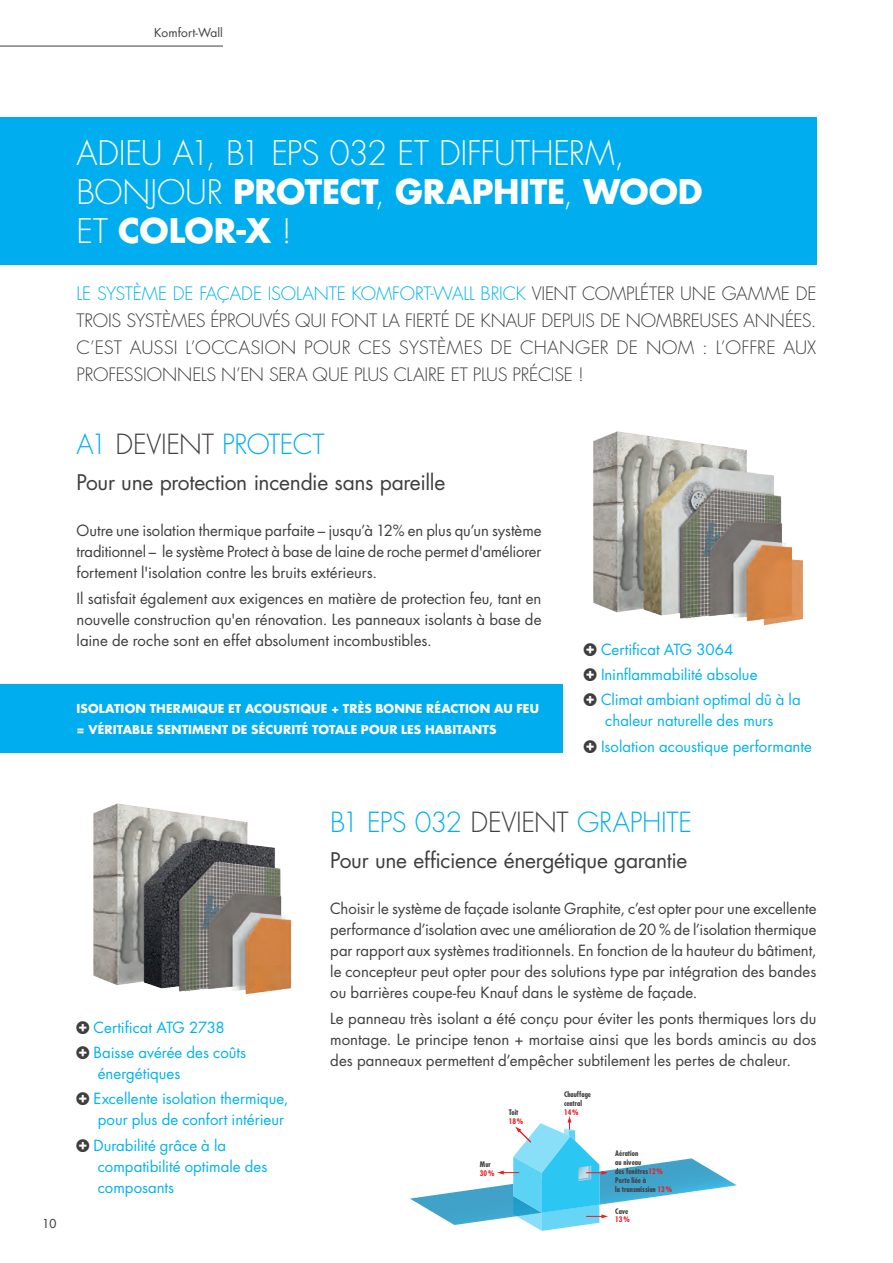
<style>
.page{position:relative;width:893px;height:1263px;background:#fff}
.page>*{position:absolute;margin:0;border:0;box-sizing:border-box;transform-origin:0 0}
.t1{font:300 33px/39px "Futura Std";letter-spacing:-.02em;color:#fff}
.t2{font:300 27px "Futura Std";letter-spacing:-.015em;color:#00aeef}
.t3{font:21px "Futura Std";letter-spacing:-.015em;color:#3e3e3f}
.t4{font:300 18px/27px "Futura Std";letter-spacing:-.015em;color:#3e3e3f;text-align:justify}
.t5{font:15px/21px "Futura Std";color:#3e3e3f;text-align:justify}
.t6{font:15px/25.2px "Futura Std";color:#00b3ef}
.t7{font:700 12px/21px "Futura Std";letter-spacing:.01em;color:#fff}
.t8{font:12px "Futura Std";letter-spacing:.01em;color:#3e3e3f}
.t9{font:500 12px "Futura Std";color:#3e3e3f}
.t10{font:700 condensed 7.5px/9px "Futura Std";color:#3e3e3f}
.t11{font:700 condensed 7.5px "Futura Std";color:#ee1d23}
.s1{font-weight:700}
.s2{color:#00b3ef}
.s3{color:#3e3e3f}
.s4{color:#ee1d23}
</style>
<div class="page">
<div style="left:0;top:117px;width:816px;height:147px;background:#00aeef"></div>
<div style="left:0;top:684px;width:563px;height:69px;background:#00aeef"></div>
<img style="left:593px;top:431px;width:210px;height:195px">
<img style="left:93px;top:803px;width:199px;height:192px">
<svg style="left:410px;top:1116px;width:327px;height:115px"></svg>
<hr style="left:0;top:46px;width:223px;height:1px;background:#3e3e3f">
<p class="t8" style="left:154px;top:25px;width:70px">Komfort-Wall</p>
<h1 class="t1" style="left:77px;top:135px;width:628px">ADIEU A1, B1 EPS 032 ET DIFFUTHERM,<br>BONJOUR <span class="s1">PROTECT</span>, <span class="s1">GRAPHITE</span>, <span class="s1">WOOD<br></span>ET <span class="s1">COLOR-X</span> !</h1>
<p class="t4" style="left:77px;top:280px;width:741px"><span class="s2">LE SYSTÈME DE FAÇADE ISOLANTE KOMFORT-WALL BRICK</span> VIENT COMPLÉTER UNE GAMME DE TROIS SYSTÈMES ÉPROUVÉS QUI FONT LA FIERTÉ DE KNAUF DEPUIS DE NOMBREUSES ANNÉES.<br>C’EST AUSSI L’OCCASION POUR CES SYSTÈMES DE CHANGER DE NOM : L’OFFRE AUX PROFESSIONNELS N’EN SERA QUE PLUS CLAIRE ET PLUS PRÉCISE !</p>
<h2 class="t2" style="left:77px;top:428px;width:250px">A1 <span class="s3">DEVIENT</span> PROTECT</h2>
<h3 class="t3" style="left:77px;top:469px;width:370px">Pour une protection incendie sans pareille</h3>
<p class="t5" style="left:77px;top:520px;width:466px">Outre une isolation thermique parfaite – jusqu’à 12% en plus qu’un système traditionnel – le système Protect à base de laine de roche permet d'améliorer fortement l'isolation contre les bruits extérieurs.</p>
<p class="t5" style="left:77px;top:588px;width:466px">Il satisfait également aux exigences en matière de protection feu, tant en nouvelle construction qu'en rénovation. Les panneaux isolants à base de laine de roche sont en effet absolument incombustibles.</p>
<p class="t7" style="left:77px;top:698px;width:464px">ISOLATION THERMIQUE ET ACOUSTIQUE + TRÈS BONNE RÉACTION AU FEU = VÉRITABLE SENTIMENT DE SÉCURITÉ TOTALE POUR LES HABITANTS</p>
<p class="t6" style="left:601px;top:637px;width:201px">Certificat ATG 3064<br>Ininflammabilité absolue<br>Climat ambiant optimal dû à la</p>
<p class="t6" style="left:601px;top:708px;width:212px">chaleur naturelle des murs<br>Isolation acoustique performante</p>
<p class="t9" style="left:43px;top:1216px;width:15px">10</p>
<p class="t6" style="left:94px;top:1015px;width:154px">Certificat ATG 2738<br>Baisse avérée des coûts</p>
<p class="t6" style="left:94px;top:1061px;width:197px">énergétiques<br>Excellente isolation thermique,</p>
<p class="t6" style="left:94px;top:1107px;width:192px">pour plus de confort intérieur<br>Durabilité grâce à la</p>
<p class="t6" style="left:98px;top:1156px;width:171px;line-height:21px">compatibilité optimale des composants</p>
<h2 class="t2" style="left:330px;top:806px;width:363px">B1 EPS 032 <span class="s3">DEVIENT</span> GRAPHITE</h2>
<h3 class="t3" style="left:330px;top:847px;width:359px">Pour une efficience énergétique garantie</h3>
<p class="t5" style="left:330px;top:898px;width:488px">Choisir le système de façade isolante Graphite, c’est opter pour une excellente performance d’isolation avec une amélioration de 20 % de l’isolation thermique par rapport aux systèmes traditionnels. En fonction de la hauteur du bâtiment, le concepteur peut opter pour des solutions type par intégration des bandes ou barrières coupe-feu Knauf dans le système de façade.</p>
<p class="t5" style="left:330px;top:1008px;width:488px">Le panneau très isolant a été conçu pour éviter les ponts thermiques lors du montage. Le principe tenon + mortaise ainsi que les bords amincis au dos des panneaux permettent d’empêcher subtilement les pertes de chaleur.</p>
<p class="t10" style="left:480px;top:1159px;width:12px">Mur</p>
<p class="t11" style="left:480px;top:1168px;width:16px">30%</p>
<p class="t10" style="left:509px;top:1108px;width:11px">Toit</p>
<p class="t11" style="left:509px;top:1117px;width:16px">18%</p>
<p class="t10" style="left:564px;top:1089px;width:29px">Chauffage central</p>
<p class="t11" style="left:564px;top:1107px;width:16px">14%</p>
<p class="t10" style="left:615px;top:1149px;width:58px">Aération<br>au niveau<br>des fenêtres<span class="s4">12%<br></span>Perte liée à<br>la transmission <span class="s4">13%</span></p>
<p class="t10" style="left:615px;top:1206px;width:15px">Cave</p>
<p class="t11" style="left:615px;top:1215px;width:16px">13%</p>
</div>
